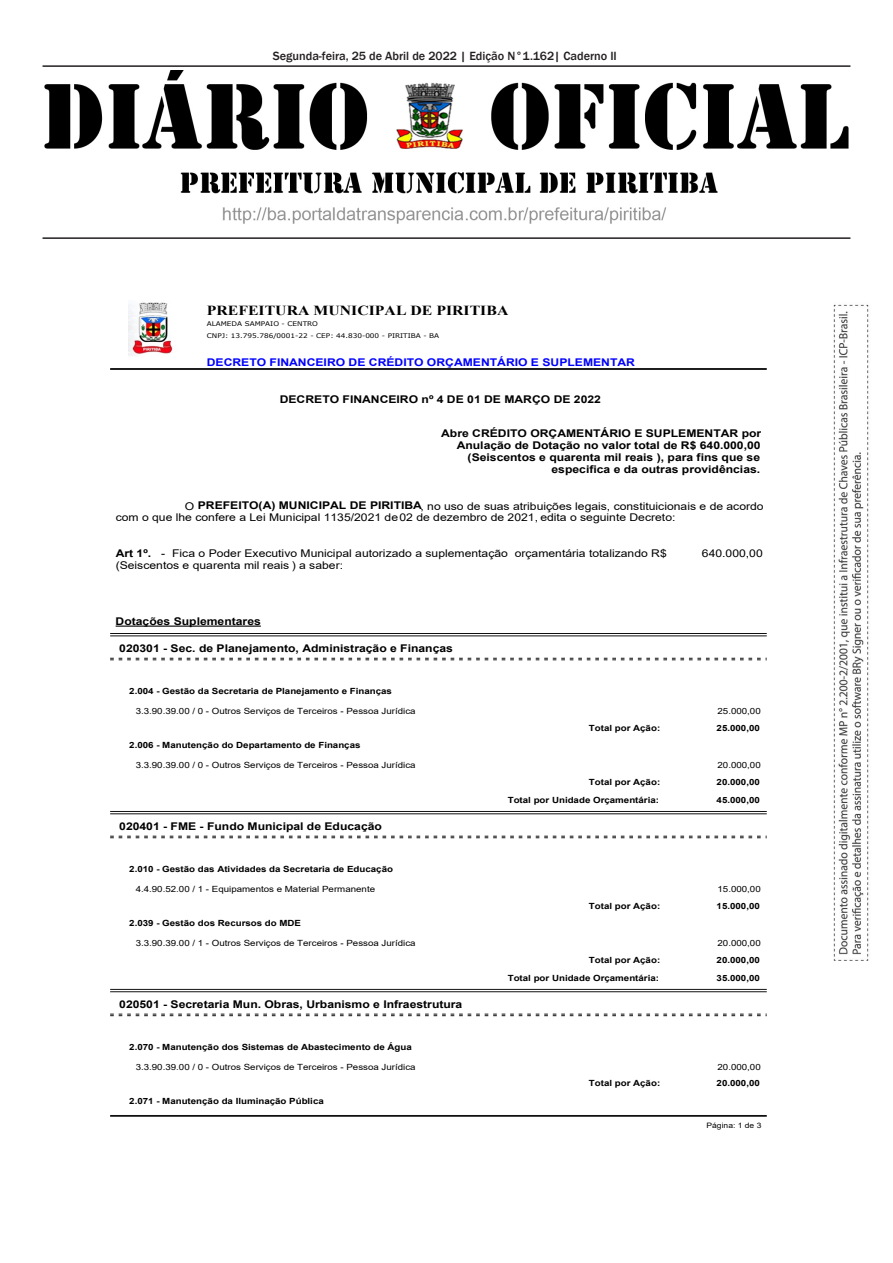
<style>
.page{position:relative;width:893px;height:1263px;background:#fff}
.page>*{position:absolute;margin:0;border:0;box-sizing:border-box;transform-origin:0 0}
.t1{font:700 13.8px "Times New Roman";color:#000;scale:1.14 1}
.t2{font:500 12.3px "Franklin Gothic";color:#231f20}
.t3{font:700 10.65px/12.3px "Arial";color:#000;text-align:right;scale:1.14 1}
.t4{font:10.65px/11.9px "Arial";color:#000;scale:1.14 1}
.t5{font:700 10.65px "Arial";color:#00f;scale:1.14 1}
.t6{font:700 8.55px "Arial";color:#000;scale:1.14 1}
.t7{font:8.55px "Arial";color:#000;scale:1.14 1}
.t8{font:7.5px "Arial";color:#000;scale:1.14 1}
.t9{font:6.45px/12.8px "Verdana";color:#000;scale:1.14 1}
.s1{font-weight:700}
</style>
<div class="page">
<img style="left:44px;top:70px;width:805px;height:154px">
<hr style="left:43px;top:237px;width:807px;height:2px;background:#231f20">
<hr style="left:43px;top:65px;width:807px;height:2px;background:#231f20">
<img style="left:833px;top:304px;width:36px;height:656px">
<img style="left:128px;top:302px;width:45px;height:54px">
<hr style="left:110px;top:368px;width:657px;height:1px;background:#000">
<hr style="left:110px;top:369px;width:657px;height:1px;background:#000">
<hr style="left:116px;top:625px;width:145px;height:2px;background:#000">
<hr style="left:110px;top:633px;width:657px;height:1px;background:#000">
<hr style="left:110px;top:635px;width:657px;height:1px;background:#000">
<svg style="left:110px;top:658px;width:657px;height:2px"></svg>
<hr style="left:110px;top:811px;width:657px;height:1px;background:#000">
<hr style="left:110px;top:813px;width:657px;height:1px;background:#000">
<svg style="left:110px;top:836px;width:657px;height:2px"></svg>
<hr style="left:110px;top:989px;width:657px;height:1px;background:#000">
<hr style="left:110px;top:991px;width:657px;height:1px;background:#000">
<svg style="left:110px;top:1014px;width:657px;height:2px"></svg>
<hr style="left:110px;top:1115px;width:657px;height:1px;background:#000">
<hr style="left:110px;top:1116px;width:657px;height:1px;background:#000">
<h2 class="t2" style="left:273px;top:49px;width:346px">Segunda-feira, 25 de Abril de 2022 | Edição N°1.162| Caderno II</h2>
<p class="t1" style="left:207px;top:301px;width:266px">PREFEITURA MUNICIPAL DE PIRITIBA</p>
<p class="t9" style="left:207px;top:317px;width:205px">ALAMEDA SAMPAIO - CENTRO<br>CNPJ: 13.795.786/0001-22 - CEP: 44.830-000 - PIRITIBA - BA</p>
<p class="t5" style="left:207px;top:354px;width:377px">DECRETO FINANCEIRO DE CRÉDITO ORÇAMENTÁRIO E SUPLEMENTAR</p>
<p class="t3" style="left:280px;top:393px;width:283px">DECRETO FINANCEIRO nº 4 DE 01 DE MARÇO DE 2022</p>
<p class="t3" style="left:441px;top:427px;width:282px">Abre CRÉDITO ORÇAMENTÁRIO E SUPLEMENTAR por Anulação de Dotação no valor total de R$ 640.000,00 (Seiscentos e quarenta mil reais ), para fins que se especifica e da outras providências.</p>
<p class="t4" style="left:116px;top:500px;width:570px;text-indent:69px">O <span class="s1">PREFEITO(A) MUNICIPAL DE PIRITIBA</span>, no uso de suas atribuições legais, constituicionais e de acordo com o que lhe confere a Lei Municipal 1135/2021 de 02 de dezembro de 2021, edita o seguinte Decreto:</p>
<p class="t4" style="left:116px;top:547px;width:485px"><span class="s1">Art 1º.</span> - Fica o Poder Executivo Municipal autorizado a suplementação orçamentária totalizando R$</p>
<p class="t4" style="left:702px;top:547px;width:55px">640.000,00</p>
<p class="t4" style="left:116px;top:559px;width:201px">(Seiscentos e quarenta mil reais ) a saber:</p>
<p class="t3" style="left:116px;top:615px;width:129px">Dotações Suplementares</p>
<p class="t3" style="left:119px;top:642px;width:294px">020301 - Sec. de Planejamento, Administração e Finanças</p>
<p class="t6" style="left:129px;top:685px;width:232px">2.004 - Gestão da Secretaria de Planejamento e Finanças</p>
<p class="t7" style="left:136px;top:705px;width:247px">3.3.90.39.00 / 0 - Outros Serviços de Terceiros - Pessoa Jurídica</p>
<p class="t7" style="left:717px;top:705px;width:39px">25.000,00</p>
<p class="t6" style="left:589px;top:721px;width:64px">Total por Ação:</p>
<p class="t6" style="left:717px;top:721px;width:39px">25.000,00</p>
<p class="t6" style="left:129px;top:739px;width:204px">2.006 - Manutenção do Departamento de Finanças</p>
<p class="t7" style="left:136px;top:759px;width:247px">3.3.90.39.00 / 0 - Outros Serviços de Terceiros - Pessoa Jurídica</p>
<p class="t7" style="left:717px;top:759px;width:39px">20.000,00</p>
<p class="t6" style="left:589px;top:776px;width:64px">Total por Ação:</p>
<p class="t6" style="left:717px;top:776px;width:39px">20.000,00</p>
<p class="t6" style="left:508px;top:794px;width:134px">Total por Unidade Orçamentária:</p>
<p class="t6" style="left:717px;top:794px;width:39px">45.000,00</p>
<p class="t3" style="left:119px;top:820px;width:232px">020401 - FME - Fundo Municipal de Educação</p>
<p class="t6" style="left:129px;top:863px;width:233px">2.010 - Gestão das Atividades da Secretaria de Educação</p>
<p class="t7" style="left:136px;top:883px;width:212px">4.4.90.52.00 / 1 - Equipamentos e Material Permanente</p>
<p class="t7" style="left:717px;top:883px;width:39px">15.000,00</p>
<p class="t6" style="left:589px;top:899px;width:64px">Total por Ação:</p>
<p class="t6" style="left:717px;top:899px;width:39px">15.000,00</p>
<p class="t6" style="left:129px;top:917px;width:152px">2.039 - Gestão dos Recursos do MDE</p>
<p class="t7" style="left:136px;top:937px;width:247px">3.3.90.39.00 / 1 - Outros Serviços de Terceiros - Pessoa Jurídica</p>
<p class="t7" style="left:717px;top:937px;width:39px">20.000,00</p>
<p class="t6" style="left:589px;top:954px;width:64px">Total por Ação:</p>
<p class="t6" style="left:717px;top:954px;width:39px">20.000,00</p>
<p class="t6" style="left:508px;top:972px;width:134px">Total por Unidade Orçamentária:</p>
<p class="t6" style="left:717px;top:972px;width:39px">35.000,00</p>
<p class="t3" style="left:119px;top:998px;width:302px">020501 - Secretaria Mun. Obras, Urbanismo e Infraestrutura</p>
<p class="t6" style="left:129px;top:1041px;width:249px">2.070 - Manutenção dos Sistemas de Abastecimento de Água</p>
<p class="t7" style="left:136px;top:1061px;width:247px">3.3.90.39.00 / 0 - Outros Serviços de Terceiros - Pessoa Jurídica</p>
<p class="t7" style="left:717px;top:1061px;width:39px">20.000,00</p>
<p class="t6" style="left:589px;top:1077px;width:64px">Total por Ação:</p>
<p class="t6" style="left:717px;top:1077px;width:39px">20.000,00</p>
<p class="t6" style="left:129px;top:1095px;width:172px">2.071 - Manutenção da Iluminação Pública</p>
<p class="t8" style="left:707px;top:1120px;width:50px">Página: 1 de 3</p>
</div>
